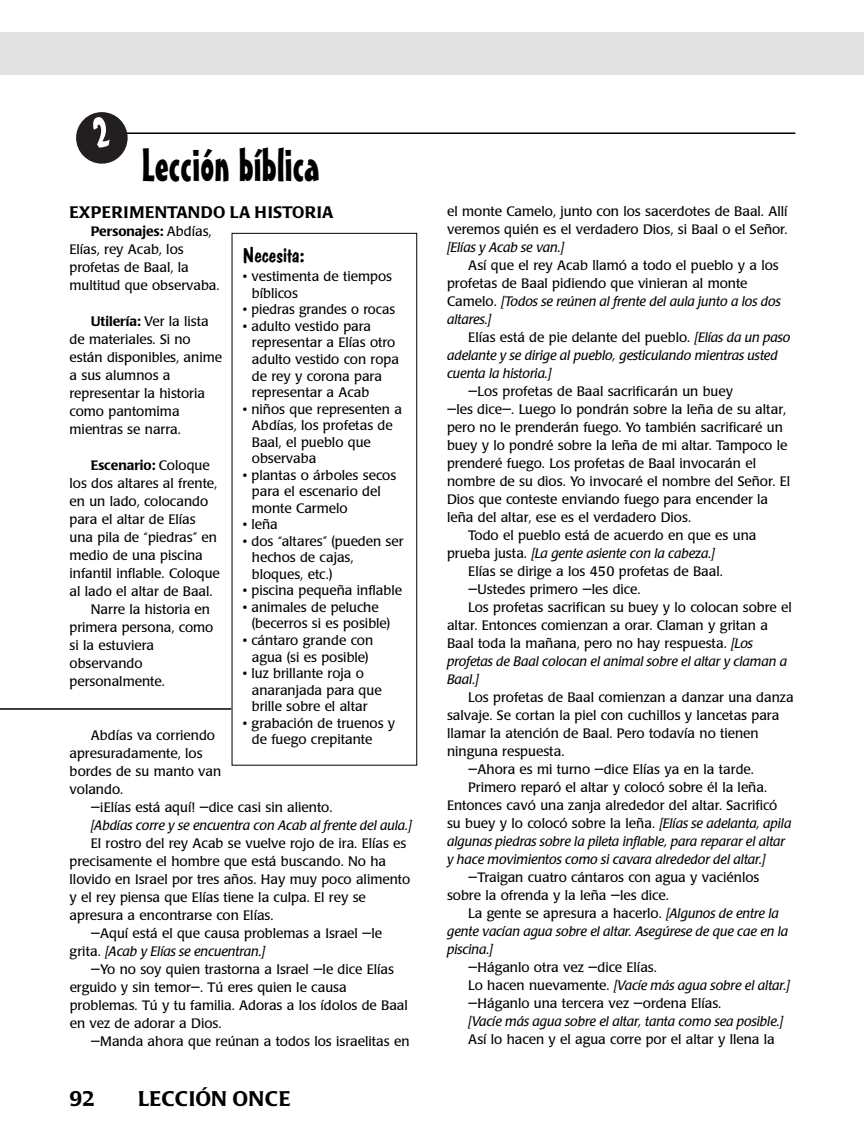
<style>
.page{position:relative;width:864px;height:1148px;background:#fff}
.page>*{position:absolute;margin:0;border:0;box-sizing:border-box;transform-origin:0 0}
.t1{font:45px "Mister Earl BT";color:#000}
.t2{font:500 21px "Poppl Laudatio";letter-spacing:.01em;color:#000}
.t3{font:21px "Dom Casual D";color:#000;scale:1.05 1}
.t4{font:500 16.5px "Poppl Laudatio";letter-spacing:.02em;color:#000}
.t5{font:13.5px/18px "Poppl Laudatio";color:#000}
.t6{font:italic 13.5px/18px "Poppl Laudatio";color:#000}
.t7{font:500 13.5px "Poppl Laudatio";color:#000}
.s1{font-weight:500}
.s2{font-weight:400}
.s3{font-style:normal}
.s4{font-style:italic}
</style>
<div class="page">
<hr style="left:126px;top:132px;width:669px;height:2px;background:#000">
<div style="left:0;top:32px;width:864px;height:42px;background:#e2e2e2"></div>
<hr style="left:0;top:708px;width:231px;height:1px;background:#000">
<svg style="left:76px;top:112px;width:52px;height:52px"></svg>
<h1 class="t1" style="left:142px;top:148px;width:179px">Lección bíblica</h1>
<p class="t4" style="left:70px;top:206px;width:265px">EXPERIMENTANDO LA HISTORIA</p>
<p class="t5" style="left:70px;top:224px;width:152px;text-indent:21px"><span class="s1">Personajes:</span> Abdías,<br>Elías, rey Acab, los profetas de Baal, la multitud que observaba.</p>
<p class="t5" style="left:70px;top:314px;width:154px;text-indent:21px"><span class="s1">Utilería:</span> Ver la lista de materiales. Si no están disponibles, anime a sus alumnos a representar la historia como pantomima mientras se narra.</p>
<p class="t7" style="left:91px;top:460px;width:120px">Escenario: <span class="s2">Coloque</span></p>
<p class="t5" style="left:70px;top:476px;width:149px">los dos altares al frente,</p>
<p class="t5" style="left:70px;top:494px;width:140px">en un lado, colocando</p>
<p class="t5" style="left:70px;top:512px;width:128px">para el altar de Elías</p>
<p class="t5" style="left:70px;top:530px;width:149px">una pila de “piedras” en</p>
<p class="t5" style="left:70px;top:548px;width:135px">medio de una piscina</p>
<p class="t5" style="left:70px;top:566px;width:152px">infantil inflable. Coloque</p>
<p class="t5" style="left:70px;top:584px;width:145px">al lado el altar de Baal.</p>
<p class="t5" style="left:91px;top:602px;width:121px">Narre la historia en</p>
<p class="t5" style="left:70px;top:620px;width:145px">primera persona, como</p>
<p class="t5" style="left:70px;top:638px;width:86px">si la estuviera</p>
<p class="t5" style="left:70px;top:656px;width:75px">observando</p>
<p class="t5" style="left:70px;top:674px;width:97px">personalmente.</p>
<h2 class="t3" style="left:243px;top:242px;width:60px">Necesita:</h2>
<p class="t5" style="left:252px;top:270px;width:142px;line-height:16.5px;text-indent:-9px">• vestimenta de tiempos bíblicos</p>
<p class="t5" style="left:243px;top:302px;width:154px">• piedras grandes o rocas</p>
<p class="t5" style="left:252px;top:319px;width:149px;line-height:16.5px;text-indent:-9px">• adulto vestido para representar a Elías otro adulto vestido con ropa de rey y corona para representar a Acab</p>
<p class="t5" style="left:252px;top:402px;width:152px;line-height:16.5px;text-indent:-9px">• niños que representen a<br>Abdías, los profetas de<br>Baal, el pueblo que observaba</p>
<p class="t5" style="left:252px;top:468px;width:146px;line-height:16.5px;text-indent:-9px">• plantas o árboles secos para el escenario del monte Carmelo</p>
<p class="t5" style="left:243px;top:517px;width:36px">• leña</p>
<p class="t5" style="left:252px;top:534px;width:153px;line-height:16.5px;text-indent:-9px">• dos “altares” (pueden ser hechos de cajas, bloques, etc.)</p>
<p class="t5" style="left:243px;top:583px;width:161px">• piscina pequeña inflable</p>
<p class="t5" style="left:252px;top:600px;width:140px;line-height:16.5px;text-indent:-9px">• animales de peluche (becerros si es posible)</p>
<p class="t5" style="left:243px;top:633px;width:132px;line-height:16.5px;text-align:center">• cántaro grande con agua (si es posible)</p>
<p class="t5" style="left:252px;top:666px;width:131px;line-height:16.5px;text-indent:-9px">• luz brillante roja o anaranjada para que brille sobre el altar</p>
<p class="t5" style="left:252px;top:716px;width:145px;line-height:16.5px;text-indent:-9px">• grabación de truenos y de fuego crepitante</p>
<p class="t5" style="left:70px;top:728px;width:153px;text-indent:21px">Abdías va corriendo apresuradamente, los bordes de su manto van volando.</p>
<p class="t5" style="left:91px;top:800px;width:243px">—¡Elías está aquí! —dice casi sin aliento.</p>
<p class="t6" style="left:91px;top:818px;width:322px">[Abdías corre y se encuentra con Acab al frente del aula.]</p>
<p class="t5" style="left:91px;top:836px;width:317px">El rostro del rey Acab se vuelve rojo de ira. Elías es</p>
<p class="t5" style="left:70px;top:854px;width:318px">precisamente el hombre que está buscando. No ha</p>
<p class="t5" style="left:70px;top:872px;width:342px">llovido en Israel por tres años. Hay muy poco alimento</p>
<p class="t5" style="left:70px;top:890px;width:298px">y el rey piensa que Elías tiene la culpa. El rey se</p>
<p class="t5" style="left:70px;top:908px;width:206px">apresura a encontrarse con Elías.</p>
<p class="t5" style="left:91px;top:926px;width:293px">—Aquí está el que causa problemas a Israel —le</p>
<p class="t6" style="left:70px;top:944px;width:197px"><span class="s3">grita.</span> [Acab y Elías se encuentran.]</p>
<p class="t5" style="left:91px;top:962px;width:305px">—Yo no soy quien trastorna a Israel —le dice Elías</p>
<p class="t5" style="left:70px;top:980px;width:279px">erguido y sin temor—. Tú eres quien le causa</p>
<p class="t5" style="left:70px;top:998px;width:340px">problemas. Tú y tu familia. Adoras a los ídolos de Baal</p>
<p class="t5" style="left:70px;top:1016px;width:153px">en vez de adorar a Dios.</p>
<p class="t5" style="left:91px;top:1034px;width:320px">—Manda ahora que reúnan a todos los israelitas en</p>
<h2 class="t2" style="left:70px;top:1090px;width:27px">92</h2>
<h2 class="t2" style="left:138px;top:1090px;width:154px">LECCIÓN ONCE</h2>
<p class="t5" style="left:447px;top:203px;width:342px">el monte Camelo, junto con los sacerdotes de Baal. Allí veremos quién es el verdadero Dios, si Baal o el Señor.</p>
<p class="t6" style="left:447px;top:239px;width:119px">[Elías y Acab se van.]</p>
<p class="t5" style="left:447px;top:257px;width:335px;text-indent:21px">Así que el rey Acab llamó a todo el pueblo y a los profetas de Baal pidiendo que vinieran al monte Camelo. <span class="s4">[Todos se reúnen al frente del aula junto a los dos altares.]</span></p>
<p class="t6" style="left:447px;top:329px;width:345px;text-indent:21px"><span class="s3">Elías está de pie delante del pueblo.</span> [Elías da un paso adelante y se dirige al pueblo, gesticulando mientras usted cuenta la historia.]</p>
<p class="t5" style="left:468px;top:383px;width:266px">—Los profetas de Baal sacrificarán un buey</p>
<p class="t5" style="left:447px;top:401px;width:341px">—les dice—. Luego lo pondrán sobre la leña de su altar,</p>
<p class="t5" style="left:447px;top:419px;width:337px">pero no le prenderán fuego. Yo también sacrificaré un</p>
<p class="t5" style="left:447px;top:437px;width:342px">buey y lo pondré sobre la leña de mi altar. Tampoco le</p>
<p class="t5" style="left:447px;top:455px;width:311px">prenderé fuego. Los profetas de Baal invocarán el</p>
<p class="t5" style="left:447px;top:473px;width:345px">nombre de su dios. Yo invocaré el nombre del Señor. El</p>
<p class="t5" style="left:447px;top:491px;width:323px">Dios que conteste enviando fuego para encender la</p>
<p class="t5" style="left:447px;top:509px;width:246px">leña del altar, ese es el verdadero Dios.</p>
<p class="t5" style="left:468px;top:527px;width:290px">Todo el pueblo está de acuerdo en que es una</p>
<p class="t6" style="left:447px;top:545px;width:269px"><span class="s3">prueba justa.</span> [La gente asiente con la cabeza.]</p>
<p class="t5" style="left:468px;top:563px;width:256px">Elías se dirige a los 450 profetas de Baal.</p>
<p class="t5" style="left:468px;top:581px;width:174px">—Ustedes primero —les dice.</p>
<p class="t5" style="left:468px;top:599px;width:325px">Los profetas sacrifican su buey y lo colocan sobre el</p>
<p class="t5" style="left:447px;top:617px;width:322px">altar. Entonces comienzan a orar. Claman y gritan a</p>
<p class="t5" style="left:447px;top:635px;width:307px">Baal toda la mañana, pero no hay respuesta. <span class="s4">[Los</span></p>
<p class="t6" style="left:447px;top:653px;width:342px">profetas de Baal colocan el animal sobre el altar y claman a</p>
<p class="t6" style="left:447px;top:671px;width:33px">Baal.]</p>
<p class="t5" style="left:468px;top:689px;width:327px">Los profetas de Baal comienzan a danzar una danza</p>
<p class="t5" style="left:447px;top:707px;width:334px">salvaje. Se cortan la piel con cuchillos y lancetas para</p>
<p class="t5" style="left:447px;top:725px;width:313px">llamar la atención de Baal. Pero todavía no tienen</p>
<p class="t5" style="left:447px;top:743px;width:119px">ninguna respuesta.</p>
<p class="t5" style="left:468px;top:761px;width:287px">—Ahora es mi turno —dice Elías ya en la tarde.</p>
<p class="t5" style="left:468px;top:779px;width:300px">Primero reparó el altar y colocó sobre él la leña.</p>
<p class="t5" style="left:447px;top:797px;width:332px">Entonces cavó una zanja alrededor del altar. Sacrificó</p>
<p class="t5" style="left:447px;top:815px;width:346px">su buey y lo colocó sobre la leña. <span class="s4">[Elías se adelanta, apila</span></p>
<p class="t6" style="left:447px;top:833px;width:340px">algunas piedras sobre la pileta inflable, para reparar el altar</p>
<p class="t6" style="left:447px;top:851px;width:320px">y hace movimientos como si cavara alrededor del altar.]</p>
<p class="t5" style="left:447px;top:869px;width:314px;text-indent:21px">—Traigan cuatro cántaros con agua y vaciénlos sobre la ofrenda y la leña —les dice.</p>
<p class="t6" style="left:447px;top:905px;width:343px;text-indent:21px"><span class="s3">La gente se apresura a hacerlo.</span> [Algunos de entre la gente vacían agua sobre el altar. Asegúrese de que cae en la piscina.]</p>
<p class="t5" style="left:468px;top:959px;width:323px">—Háganlo otra vez —dice Elías.<br>Lo hacen nuevamente. <span class="s4">[Vacíe más agua sobre el altar.] </span>—Háganlo una tercera vez —ordena Elías.</p>
<p class="t6" style="left:468px;top:1013px;width:316px">[Vacíe más agua sobre el altar, tanta como sea posible.]</p>
<p class="t5" style="left:468px;top:1031px;width:308px">Así lo hacen y el agua corre por el altar y llena la</p>
</div>
